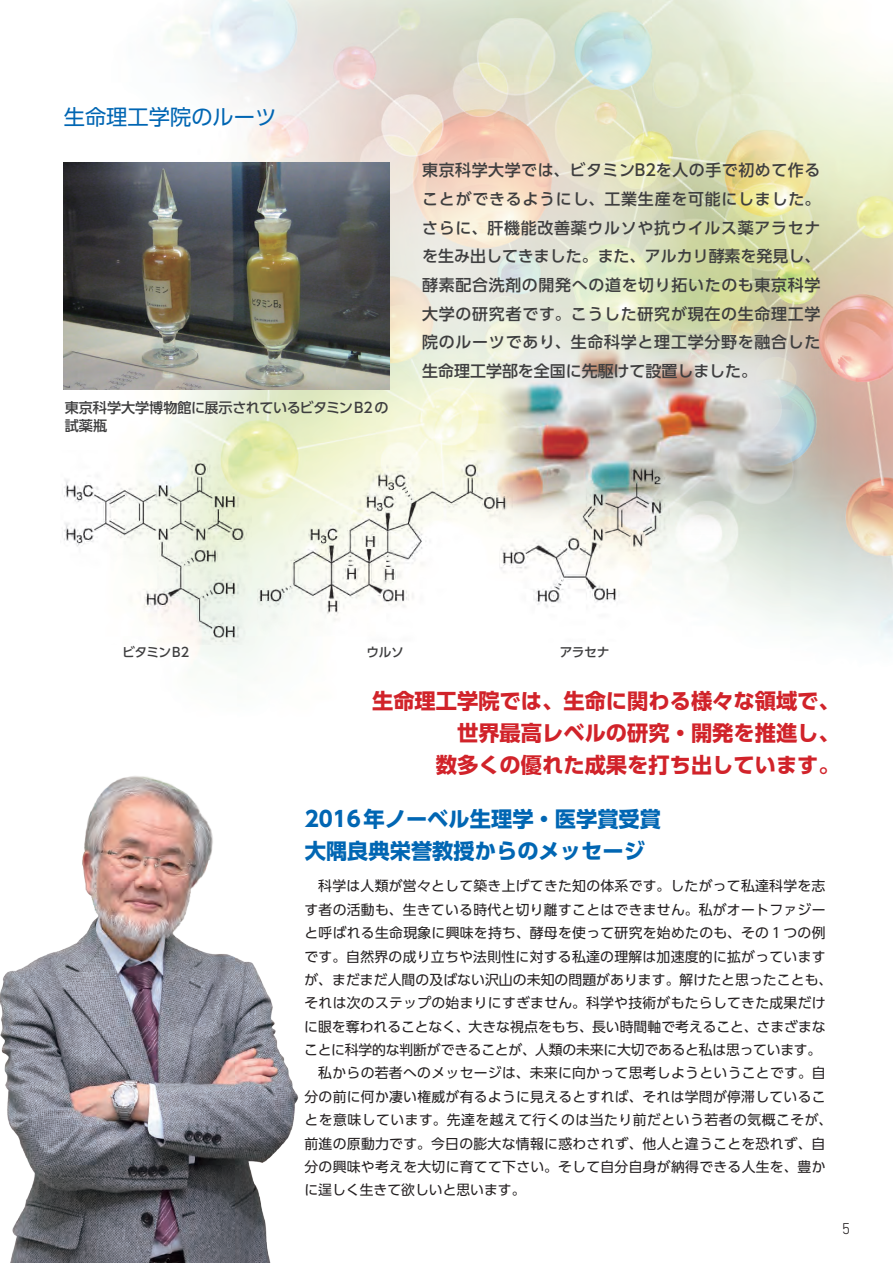
<style>
.page{position:relative;width:893px;height:1263px;background:#fff}
.page>*{position:absolute;margin:0;border:0;box-sizing:border-box;transform-origin:0 0}
.t1{font:700 21.3px/32px "UD Shin Go Pro";color:#d1232a;text-align:right}
.t2{font:700 21.3px/32px "UD Shin Go Pro";color:#0166b3}
.t3{font:21.3px "UD Shin Go Pro";color:#0166b3}
.t4{font:500 15.9px/28.7px "UD Shin Go Pro";letter-spacing:.045em;color:#3e3e3f;text-align:justify}
.t5{font:300 15.9px "DIN Next LT Pro";color:#231f20}
.t6{font:500 14.1px/18px "UD Shin Go Pro";letter-spacing:-.005em;color:#3e3e3f}
.t7{font:13.8px/23.4px "UD Shin Go Pro";letter-spacing:.02em;color:#231f20}
.t8{font:500 12.75px "UD Shin Go Pro";letter-spacing:-.035em;color:#3e3e3f}
</style>
<div class="page">
<img style="left:142px;top:0;width:751px;height:672px">
<svg style="left:347px;top:74px;width:340px;height:341px;background:#e8e0cb"></svg>
<img style="left:64px;top:162px;width:325px;height:228px">
<img style="left:458px;top:289px;width:388px;height:258px">
<img style="left:64px;top:450px;width:188px;height:194px">
<img style="left:257px;top:450px;width:243px;height:193px">
<img style="left:500px;top:450px;width:170px;height:193px">
<img style="left:0;top:776px;width:299px;height:487px">
<h1 class="t3" style="left:64px;top:100px;width:214px">生命理工学院のルーツ</h1>
<p class="t6" style="left:65px;top:398px;width:325px">東京科学大学博物館に展示されているビタミンB2の試薬瓶</p>
<p class="t4" style="left:422px;top:155px;width:400px">東京科学大学では、ビタミンB2を人の手で初めて作ることができるようにし、工業生産を可能にしました。さらに、肝機能改善薬ウルソや抗ウイルス薬アラセナを生み出してきました。また、アルカリ酵素を発見し、酵素配合洗剤の開発への道を切り拓いたのも東京科学大学の研究者です。こうした研究が現在の生命理工学院のルーツであり、生命科学と理工学分野を融合した生命理工学部を全国に先駆けて設置しました。</p>
<p class="t8" style="left:122px;top:642px;width:68px">ビタミンB2</p>
<p class="t8" style="left:367px;top:642px;width:39px">ウルソ</p>
<p class="t8" style="left:560px;top:642px;width:51px">アラセナ</p>
<h1 class="t1" style="left:372px;top:685px;width:469px">生命理工学院では、生命に関わる様々な領域で、世界最高レベルの研究・開発を推進し、<br>数多くの優れた成果を打ち出しています。</h1>
<h1 class="t2" style="left:305px;top:803px;width:358px">2016年ノーベル生理学・医学賞受賞大隅良典栄誉教授からのメッセージ</h1>
<p class="t7" style="left:304px;top:874px;width:530px">　科学は人類が営々として築き上げてきた知の体系です。したがって私達科学を志す者の活動も、生きている時代と切り離すことはできません。私がオートファジーと呼ばれる生命現象に興味を持ち、酵母を使って研究を始めたのも、その１つの例です。自然界の成り立ちや法則性に対する私達の理解は加速度的に拡がっていますが、まだまだ人間の及ばない沢山の未知の問題があります。解けたと思ったことも、それは次のステップの始まりにすぎません。科学や技術がもたらしてきた成果だけに眼を奪われることなく、大きな視点をもち、長い時間軸で考えること、さまざまなことに科学的な判断ができることが、人類の未来に大切であると私は思っています。　私からの若者へのメッセージは、未来に向かって思考しようということです。自分の前に何か凄い権威が有るように見えるとすれば、それは学問が停滞していることを意味しています。先達を越えて行くのは当たり前だという若者の気概こそが、前進の原動力です。今日の膨大な情報に惑わされず、他人と違うことを恐れず、自分の興味や考えを大切に育てて下さい。そして自分自身が納得できる人生を、豊かに逞しく生きて欲しいと思います。</p>
<p class="t5" style="left:842px;top:1219px;width:10px">5</p>
</div>
